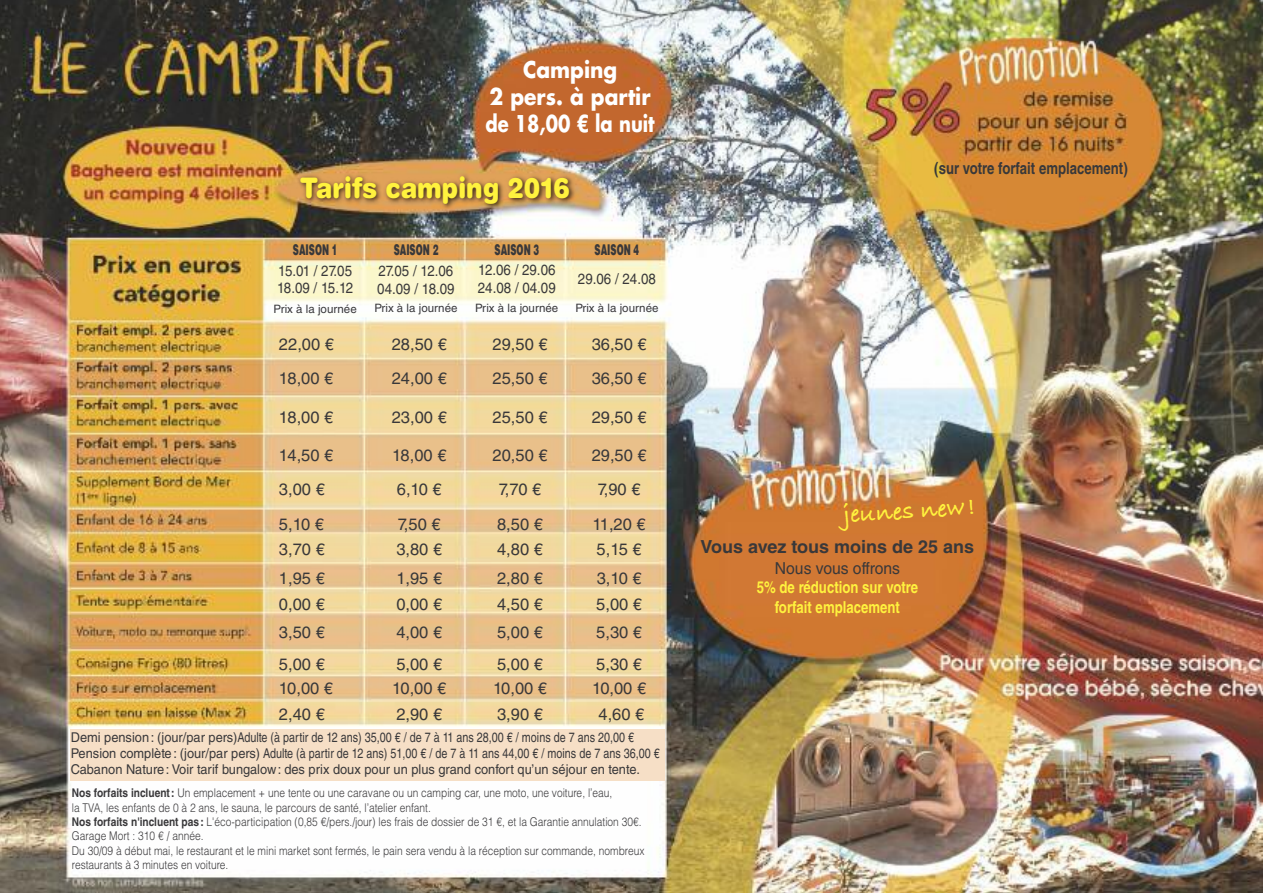
<style>
.page{position:relative;width:1263px;height:893px;background:#fff}
.page>*{position:absolute;margin:0;border:0;box-sizing:border-box;transform-origin:0 0}
.t1{font:900 28.35px "Helvetica Rounded LT Std";color:#fff23e;scale:.87 1}
.t2{font:700 25.5px "Bradley Hand ITCTT";color:#fff23e}
.t3{font:700 22.5px/27px "Futura Std";color:#fff;text-align:center;scale:.9 1}
.t4{font:700 18px "Helvetica LT Std";color:#39383a}
.t5{font:16.5px "Helvetica LT Std";color:#39383a}
.t6{font:700 16.5px/19.8px "Helvetica LT Std";color:#fff23e;text-align:center;scale:.8 1}
.t7{font:700 16.5px "Helvetica LT Std";color:#39383a;scale:.8 1}
.t8{font:16.5px "Helvetica LT Std";color:#39383a;scale:.95 1}
.t9{font:14.85px/17.9px "Helvetica LT Std";color:#39383a;scale:.9 1}
.t10{font:900 14.85px "Helvetica LT Std";color:#39383a;scale:.57 1}
.t11{font:14.85px/17.9px "Helvetica LT Std";letter-spacing:-.04em;color:#39383a;scale:.9 1}
.t12{font:13.5px/16.2px "Helvetica LT Std";color:#39383a;scale:.95 1}
.t13{font:300 12px/14.4px "Helvetica LT Std";color:#39383a;scale:.85 1}
.t14{font:11.55px "Helvetica LT Std";color:#39383a}
.s1{font-weight:700}
</style>
<div class="page">
<img style="left:0;top:0;width:1263px;height:893px">
<div style="left:71px;top:729px;width:594px;height:52px;background:#f6dfc6"></div>
<img style="left:291px;top:167px;width:298px;height:58px">
<h3 class="t3" style="left:485px;top:58px;width:190px">Camping<br>2 pers. à partir de 18,00 € la nuit</h3>
<h1 class="t1" style="left:300px;top:177px;width:311px">Tarifs camping 2016</h1>
<p class="t10" style="left:293px;top:244px;width:80px">SAISON 1</p>
<p class="t11" style="left:277px;top:263px;width:86px">15.01 / 27.05<br>18.09 / 15.12</p>
<p class="t14" style="left:274px;top:305px;width:85px">Prix à la journée</p>
<p class="t10" style="left:394px;top:244px;width:80px">SAISON 2</p>
<p class="t9" style="left:377px;top:263px;width:87px">27.05 / 12.06<br>04.09 / 18.09</p>
<p class="t14" style="left:374px;top:304px;width:85px">Prix à la journée</p>
<p class="t10" style="left:494px;top:244px;width:80px">SAISON 3</p>
<p class="t9" style="left:478px;top:262px;width:88px">12.06 / 29.06<br>24.08 / 04.09</p>
<p class="t14" style="left:475px;top:304px;width:85px">Prix à la journée</p>
<p class="t10" style="left:595px;top:244px;width:80px">SAISON 4</p>
<p class="t9" style="left:578px;top:271px;width:88px">29.06 / 24.08</p>
<p class="t14" style="left:575px;top:304px;width:85px">Prix à la journée</p>
<h3 class="t5" style="left:279px;top:339px;width:57px">22,00 €</h3>
<h3 class="t5" style="left:392px;top:339px;width:57px">28,50 €</h3>
<h3 class="t5" style="left:492px;top:339px;width:57px">29,50 €</h3>
<h3 class="t5" style="left:592px;top:339px;width:57px">36,50 €</h3>
<h3 class="t5" style="left:279px;top:372px;width:56px">18,00 €</h3>
<h3 class="t5" style="left:392px;top:372px;width:57px">24,00 €</h3>
<h3 class="t5" style="left:492px;top:372px;width:57px">25,50 €</h3>
<h3 class="t5" style="left:592px;top:372px;width:57px">36,50 €</h3>
<h3 class="t5" style="left:279px;top:411px;width:56px">18,00 €</h3>
<h3 class="t5" style="left:392px;top:411px;width:57px">23,00 €</h3>
<h3 class="t5" style="left:492px;top:411px;width:57px">25,50 €</h3>
<h3 class="t5" style="left:592px;top:411px;width:57px">29,50 €</h3>
<h3 class="t5" style="left:279px;top:449px;width:56px">14,50 €</h3>
<h3 class="t5" style="left:392px;top:449px;width:56px">18,00 €</h3>
<h3 class="t5" style="left:492px;top:449px;width:57px">20,50 €</h3>
<h3 class="t5" style="left:592px;top:449px;width:57px">29,50 €</h3>
<h3 class="t5" style="left:279px;top:483px;width:47px">3,00 €</h3>
<h3 class="t5" style="left:397px;top:483px;width:46px">6,10 €</h3>
<h3 class="t5" style="left:499px;top:483px;width:44px">7,70 €</h3>
<h3 class="t5" style="left:598px;top:483px;width:44px">7,90 €</h3>
<h3 class="t5" style="left:279px;top:518px;width:46px">5,10 €</h3>
<h3 class="t5" style="left:398px;top:518px;width:44px">7,50 €</h3>
<h3 class="t5" style="left:497px;top:518px;width:47px">8,50 €</h3>
<h3 class="t5" style="left:593px;top:518px;width:55px">11,20 €</h3>
<h3 class="t5" style="left:279px;top:543px;width:47px">3,70 €</h3>
<h3 class="t5" style="left:396px;top:543px;width:47px">3,80 €</h3>
<h3 class="t5" style="left:497px;top:543px;width:47px">4,80 €</h3>
<h3 class="t5" style="left:597px;top:543px;width:47px">5,15 €</h3>
<h3 class="t5" style="left:279px;top:572px;width:47px">1,95 €</h3>
<h3 class="t5" style="left:396px;top:572px;width:47px">1,95 €</h3>
<h3 class="t5" style="left:497px;top:572px;width:47px">2,80 €</h3>
<h3 class="t5" style="left:597px;top:572px;width:46px">3,10 €</h3>
<h3 class="t5" style="left:279px;top:598px;width:47px">0,00 €</h3>
<h3 class="t5" style="left:396px;top:598px;width:47px">0,00 €</h3>
<h3 class="t5" style="left:497px;top:598px;width:47px">4,50 €</h3>
<h3 class="t5" style="left:596px;top:598px;width:47px">5,00 €</h3>
<h3 class="t5" style="left:279px;top:626px;width:47px">3,50 €</h3>
<h3 class="t5" style="left:396px;top:626px;width:47px">4,00 €</h3>
<h3 class="t5" style="left:497px;top:626px;width:47px">5,00 €</h3>
<h3 class="t5" style="left:596px;top:626px;width:47px">5,30 €</h3>
<h3 class="t5" style="left:279px;top:659px;width:47px">5,00 €</h3>
<h3 class="t5" style="left:396px;top:659px;width:47px">5,00 €</h3>
<h3 class="t5" style="left:497px;top:659px;width:47px">5,00 €</h3>
<h3 class="t5" style="left:596px;top:659px;width:47px">5,30 €</h3>
<h3 class="t5" style="left:279px;top:682px;width:56px">10,00 €</h3>
<h3 class="t5" style="left:392px;top:682px;width:56px">10,00 €</h3>
<h3 class="t5" style="left:493px;top:682px;width:56px">10,00 €</h3>
<h3 class="t5" style="left:592px;top:682px;width:56px">10,00 €</h3>
<h3 class="t5" style="left:279px;top:708px;width:47px">2,40 €</h3>
<h3 class="t5" style="left:396px;top:708px;width:47px">2,90 €</h3>
<h3 class="t5" style="left:497px;top:708px;width:47px">3,90 €</h3>
<h3 class="t5" style="left:598px;top:708px;width:47px">4,60 €</h3>
<p class="t12" style="left:71px;top:730px;width:622px">Demi pension: (jour/par pers)Adulte (à partir de 12 ans) 35,00 € / de 7 à 11 ans 28,00 € / moins de 7 ans 20,00 €<br>Pension complète: (jour/par pers) Adulte (à partir de 12 ans) 51,00 € / de 7 à 11 ans 44,00 € / moins de 7 ans 36,00 €<br>Cabanon Nature: Voir tarif bungalow: des prix doux pour un plus grand confort qu’un séjour en tente.</p>
<p class="t13" style="left:72px;top:787px;width:675px"><span class="s1">Nos forfaits incluent:</span> Un emplacement + une tente ou une caravane ou un camping car, une moto, une voiture, l’eau,<br>la TVA, les enfants de 0 à 2 ans, le sauna, le parcours de santé, l’atelier enfant.<br><span class="s1">Nos forfaits n'incluent pas:</span> L'éco-participation (0,85 €/pers./jour) les frais de dossier de 31 €, et la Garantie annulation 30€.<br>Garage Mort : 310 € / année.<br>Du 30/09 à début mai, le restaurant et le mini market sont fermés, le pain sera vendu à la réception sur commande, nombreux restaurants à 3 minutes en voiture.</p>
<h3 class="t7" style="left:934px;top:162px;width:243px">(sur votre forfait emplacement)</h3>
<h2 class="t2" style="left:842px;top:496px;width:134px;rotate:-4deg">jeunes new!</h2>
<h3 class="t4" style="left:701px;top:540px;width:275px">Vous avez tous moins de 25 ans</h3>
<h3 class="t8" style="left:775px;top:562px;width:133px">Nous vous offrons</h3>
<h3 class="t6" style="left:757px;top:579px;width:203px">5% de réduction sur votre forfait emplacement</h3>
</div>
